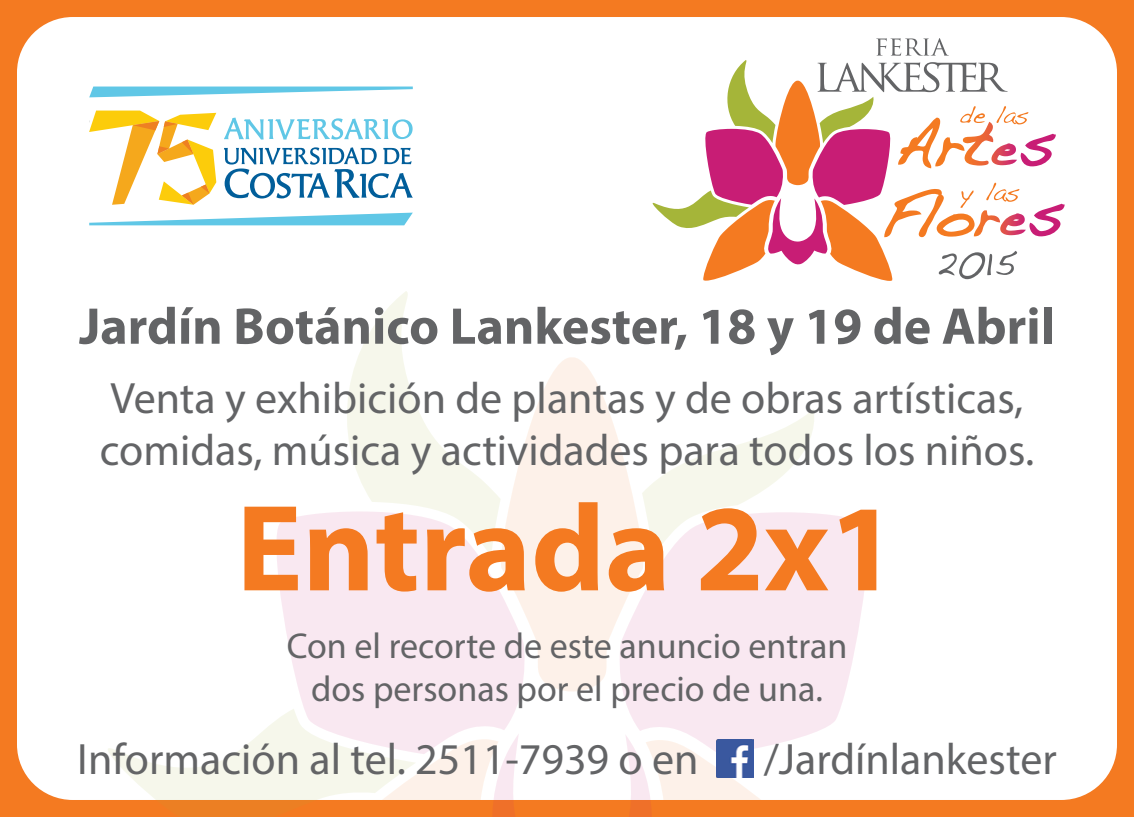
<style>
.page{position:relative;width:1134px;height:817px;background:#fff}
.page>*{position:absolute;margin:0;border:0;box-sizing:border-box;transform-origin:0 0}
.t1{font:700 124px "Myriad Pro";color:#f47a21}
.t2{font:700 52px "Myriad Pro";color:#636466}
.t3{font:44px/52.8px "Myriad Pro";color:#636466}
.t4{font:36px/43.2px "Myriad Pro";color:#636466;text-align:center}
</style>
<div class="page">
<div style="left:0;top:0;width:1134px;height:816px;background:#f47a21"></div>
<div style="left:17px;top:17px;width:1100px;height:782px;background:#fff;border-radius:56px"></div>
<svg style="left:652px;top:38px;width:413px;height:243px"></svg>
<svg style="left:508px;top:357px;width:128px;height:334px;fill:#fdf1e9"></svg>
<svg style="left:618px;top:512px;width:250px;height:196px;background:#f9eaf1"></svg>
<svg style="left:276px;top:511px;width:250px;height:197px;background:#f9eaf1"></svg>
<svg style="left:642px;top:409px;width:178px;height:148px"></svg>
<svg style="left:329px;top:291px;width:172px;height:266px"></svg>
<svg style="left:108px;top:708px;width:766px;height:92px"></svg>
<img style="left:716px;top:739px;width:37px;height:38px">
<svg style="left:224px;top:147px;width:189px;height:51px"></svg>
<svg style="left:224px;top:117px;width:189px;height:22px"></svg>
<svg style="left:89px;top:212px;width:324px;height:13px"></svg>
<svg style="left:89px;top:86px;width:324px;height:11px"></svg>
<svg style="left:89px;top:110px;width:127px;height:95px"></svg>
<p class="t2" style="left:79px;top:292px;width:977px">Jardín Botánico Lankester, 18 y 19 de Abril</p>
<p class="t3" style="left:100px;top:370px;width:936px">Venta y exhibición de plantas y de obras artísticas, comidas, música y actividades para todos los niños.</p>
<h1 class="t1" style="left:236px;top:467px;width:663px">Entrada 2x1</h1>
<p class="t4" style="left:287px;top:623px;width:562px">Con el recorte de este anuncio entran dos personas por el precio de una.</p>
<p class="t3" style="left:77px;top:731px;width:623px">Información al tel. 2511-7939 o en</p>
<p class="t3" style="left:764px;top:731px;width:294px">/Jardínlankester</p>
</div>
